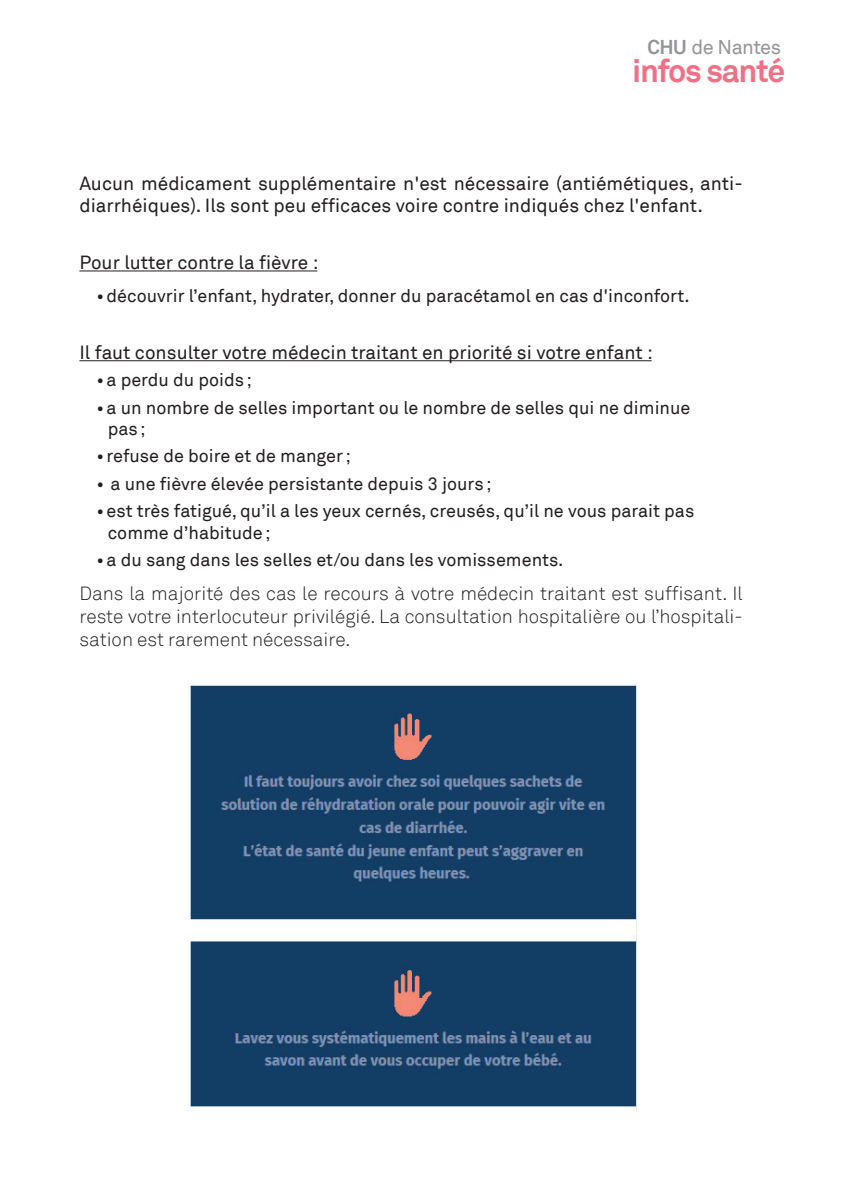
<style>
.page{position:relative;width:842px;height:1191px;background:#fff}
.page>*{position:absolute;margin:0;border:0;box-sizing:border-box;transform-origin:0 0}
.t1{font:700 32px "Akkurat";letter-spacing:-.04em;color:#f17085}
.t2{font:20px "Akkurat";letter-spacing:-.03em;color:#939598}
.t3{font:19px/22.8px "Akkurat";color:#231f20}
.t4{font:300 19px/22.8px "Akkurat";color:#231f20;text-align:justify}
.t5{font:18px/21.6px "Akkurat";color:#231f20}
.s1{font-weight:700}
</style>
<div class="page">
<hr style="left:79px;top:270px;width:238px;height:1px;background:#231f20">
<hr style="left:79px;top:360px;width:573px;height:1px;background:#231f20">
<img style="left:190px;top:683px;width:447px;height:427px">
<p class="t2" style="left:647px;top:35px;width:135px"><span class="s1">CHU</span> de Nantes</p>
<h1 class="t1" style="left:632px;top:51px;width:155px">infos santé</h1>
<p class="t3" style="left:79px;top:172px;width:665px">Aucun médicament supplémentaire n'est nécessaire (antiémétiques, anti&shy;diarrhéiques). Ils sont peu efficaces voire contre indiqués chez l'enfant.</p>
<p class="t3" style="left:79px;top:252px;width:241px">Pour lutter contre la fièvre :</p>
<p class="t5" style="left:96px;top:285px;width:595px">•découvrir l’enfant, hydrater, donner du paracétamol en cas d'inconfort.</p>
<p class="t3" style="left:79px;top:341px;width:575px">Il faut consulter votre médecin traitant en priorité si votre enfant :</p>
<p class="t5" style="left:96px;top:370px;width:157px">•a perdu du poids;</p>
<p class="t5" style="left:108px;top:397px;width:584px;text-indent:-11px">•a un nombre de selles important ou le nombre de selles qui ne diminue pas;</p>
<p class="t5" style="left:96px;top:446px;width:256px">• refuse de boire et de manger;</p>
<p class="t5" style="left:96px;top:473px;width:397px">• a une fièvre élevée persistante depuis 3 jours;</p>
<p class="t5" style="left:108px;top:500px;width:588px;text-indent:-11px">•est très fatigué, qu’il a les yeux cernés, creusés, qu’il ne vous parait pas comme d’habitude;</p>
<p class="t5" style="left:96px;top:549px;width:469px">•a du sang dans les selles et/ou dans les vomissements.</p>
<p class="t4" style="left:79px;top:582px;width:665px">Dans la majorité des cas le recours à votre médecin traitant est suffisant. Il reste votre interlocuteur privilégié. La consultation hospitalière ou l’hospitali&shy;sation est rarement nécessaire.</p>
</div>
